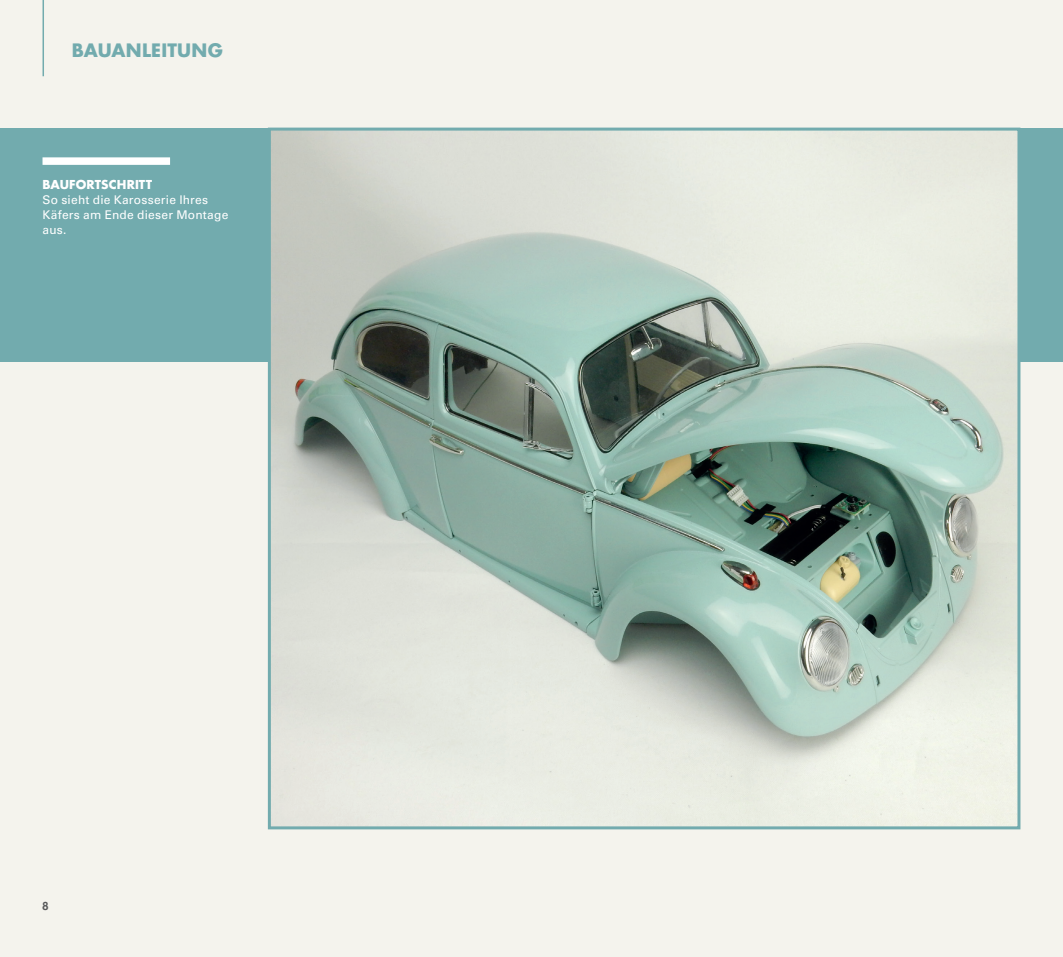
<style>
.page{position:relative;width:1063px;height:957px;background:#f4f3ed}
.page>*{position:absolute;margin:0;border:0;box-sizing:border-box;transform-origin:0 0}
.t1{font:700 18px "Futura Std";letter-spacing:.015em;color:#72abae}
.MONTAGGIO_FINALE_TES{font:12px/15px "Univers LT Std";letter-spacing:.02em;color:#fff}
.MONTAGGIO_FINALE_TIT{font:700 12px "Futura Std";letter-spacing:.01em;color:#fff}
.t2{font:12px "Coolvetica Rg";color:#57585a}
</style>
<div class="page">
<div style="left:0;top:128px;width:1063px;height:233px;background:#72abae"></div>
<img style="left:272px;top:132px;width:744px;height:693px">
<div style="left:268px;top:128px;width:752px;height:701px;border:3px solid #72abae"></div>
<div style="left:43px;top:157px;width:127px;height:8px;background:#fff"></div>
<hr style="left:43px;top:0;width:1px;height:76px;background:#72abae">
<h1 class="t1" style="left:72px;top:39px;width:153px">BAUANLEITUNG</h1>
<p class="MONTAGGIO_FINALE_TIT" style="left:43px;top:176px;width:111px">BAUFORTSCHRITT</p>
<p class="MONTAGGIO_FINALE_TES" style="left:43px;top:192px;width:187px">So sieht die Karosserie Ihres<br>Käfers am Ende dieser Montage aus.</p>
<p class="t2" style="left:43px;top:898px;width:7px">8</p>
</div>
